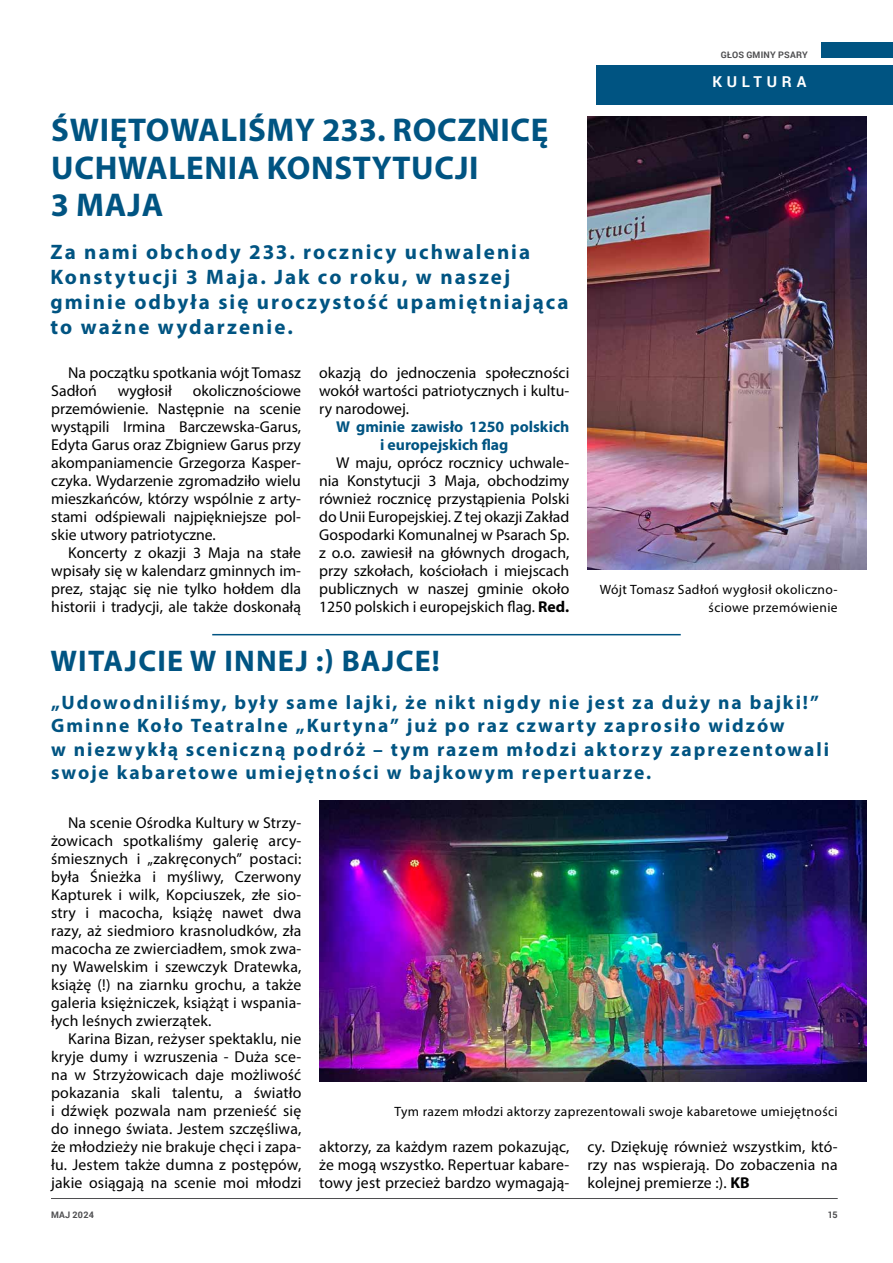
<style>
.page{position:relative;width:893px;height:1263px;background:#fff}
.page>*{position:absolute;margin:0;border:0;box-sizing:border-box;transform-origin:0 0}
.Headline{font:700 33px/37.5px "Myriad Pro";letter-spacing:.02em;color:#005482}
.Headline-2{font:700 30px "Myriad Pro";letter-spacing:.04em;color:#005482}
.Fourth_tittle{font:700 21px/25.2px "Myriad Pro";letter-spacing:.1em;color:#005482}
.Fourth_tittle-2{font:700 19.5px/23.4px "Myriad Pro";letter-spacing:.1em;color:#005482}
.Details{font:15.75px/18px "Myriad Pro";color:#000;text-align:justify}
.Details-2{font:700 15.75px/18px "Myriad Pro";color:#005482}
.Info_Text_7{font:700 15px "Roboto";letter-spacing:.315em;color:#fff}
.Details-3{font:13.5px/18px "Myriad Pro";letter-spacing:.03em;color:#000;text-align:right}
.t1{font:700 9px "Roboto";letter-spacing:.025em;color:#4d4d4f}
.s1{font-weight:700}
</style>
<div class="page">
<div style="left:596px;top:65px;width:297px;height:40px;background:#005482"></div>
<img style="left:587px;top:117px;width:279px;height:453px">
<hr style="left:212px;top:634px;width:469px;height:1px;background:#005482">
<img style="left:319px;top:801px;width:547px;height:280px">
<hr style="left:51px;top:1198px;width:787px;height:1px;background:#4d4d4f">
<div style="left:821px;top:43px;width:72px;height:15px;background:#005482"></div>
<p class="t1" style="left:721px;top:48px;width:89px">GŁOS GMINY PSARY</p>
<p class="Info_Text_7" style="left:712px;top:71px;width:95px">KULTURA</p>
<p class="Headline" style="left:51px;top:111px;width:499px">ŚWIĘTOWALIŚMY 233. ROCZNICĘ<br>UCHWALENIA KONSTYTUCJI<br>3 MAJA</p>
<p class="Fourth_tittle" style="left:50px;top:238px;width:519px">Za nami obchody 233. rocznicy uchwalenia Konstytucji 3 Maja. Jak co roku, w naszej gminie odbyła się uroczystość upamiętniająca to ważne wydarzenie.</p>
<p class="Details" style="left:51px;top:363px;width:251px;text-indent:17px">Na początku spotkania wójt Tomasz<br>Sadłoń</p>
<p class="Details" style="left:319px;top:363px;width:252px">okazją do jednoczenia społeczności wokół wartości patriotycznych i kultu&shy;ry narodowej.</p>
<p class="Details-2" style="left:380px;top:417px;width:191px;text-indent:-44px">W gminie zawisło 1250 polskich i europejskich flag</p>
<p class="Details" style="left:319px;top:453px;width:252px;text-indent:17px">W maju, oprócz rocznicy uchwale&shy;nia Konstytucji 3 Maja, obchodzimy również rocznicę przystąpienia Polski do Unii Europejskiej. Z tej okazji Zakład Gospodarki Komunalnej w Psarach Sp. z o.o. zawiesił na głównych drogach, przy szkołach, kościołach i miejscach publicznych w naszej gminie około 1250 polskich i europejskich flag. <span class="s1">Red.</span></p>
<p class="Headline-2" style="left:50px;top:641px;width:391px">WITAJCIE W INNEJ :) BAJCE!</p>
<p class="Fourth_tittle-2" style="left:51px;top:690px;width:779px">„Udowodniliśmy, były same lajki, że nikt nigdy nie jest za duży na bajki!” Gminne Koło Teatralne „Kurtyna” już po raz czwarty zaprosiło widzów<br>w niezwykłą sceniczną podróż – tym razem młodzi aktorzy zaprezentowali swoje kabaretowe umiejętności w bajkowym repertuarze.</p>
<p class="Details" style="left:51px;top:813px;width:252px;text-indent:17px">Na scenie Ośrodka Kultury w Strzy&shy;żowicach spotkaliśmy galerię arcy&shy;śmiesznych i „zakręconych” postaci: była Śnieżka i myśliwy, Czerwony Kapturek i wilk, Kopciuszek, złe sio&shy;stry i macocha, książę nawet dwa razy, aż siedmioro krasnoludków, zła macocha ze zwierciadłem, smok zwa&shy;ny Wawelskim i szewczyk Dratewka, książę (!) na ziarnku grochu, a także galeria księżniczek, książąt i wspania&shy;łych leśnych zwierzątek.</p>
<p class="Details" style="left:51px;top:1029px;width:252px;text-indent:17px">Karina Bizan, reżyser spektaklu, nie kryje dumy i wzruszenia - Duża sce&shy;na w Strzyżowicach daje możliwość pokazania skali talentu, a światło i dźwięk pozwala nam przenieść się do innego świata. Jestem szczęśliwa, że młodzieży nie brakuje chęci i zapa&shy;łu. Jestem także dumna z postępów, jakie osiągają na scenie moi młodzi</p>
<p class="Details" style="left:51px;top:381px;width:251px;text-indent:142px">okolicznościowe przemówienie. Następnie na scenie wystąpili Irmina Barczewska-Garus, Edyta Garus oraz Zbigniew Garus przy akompaniamencie Grzegorza Kasper&shy;czyka. Wydarzenie zgromadziło wielu mieszkańców, którzy wspólnie z arty&shy;stami odśpiewali najpiękniejsze pol&shy;skie utwory patriotyczne.</p>
<p class="Details" style="left:51px;top:543px;width:251px;text-indent:17px">Koncerty z okazji 3 Maja na stałe wpisały się w kalendarz gminnych im&shy;prez, stając się nie tylko hołdem dla historii i tradycji, ale także doskonałą</p>
<p class="Details" style="left:118px;top:381px;width:56px">wygłosił</p>
<p class="Details-3" style="left:600px;top:580px;width:239px">Wójt Tomasz Sadłoń wygłosił okoliczno&shy;ściowe przemówienie</p>
<p class="Details-3" style="left:394px;top:1102px;width:445px">Tym razem młodzi aktorzy zaprezentowali swoje kabaretowe umiejętności</p>
<p class="Details" style="left:319px;top:1137px;width:252px">aktorzy, za każdym razem pokazując, że mogą wszystko. Repertuar kabare&shy;towy jest przecież bardzo wymagają-</p>
<p class="Details" style="left:587px;top:1137px;width:252px">cy. Dziękuję również wszystkim, któ&shy;rzy nas wspierają. Do zobaczenia na kolejnej premierze :). <span class="s1">KB</span></p>
<p class="t1" style="left:51px;top:1208px;width:44px">MAJ 2024</p>
<p class="t1" style="left:828px;top:1208px;width:11px">15</p>
</div>
